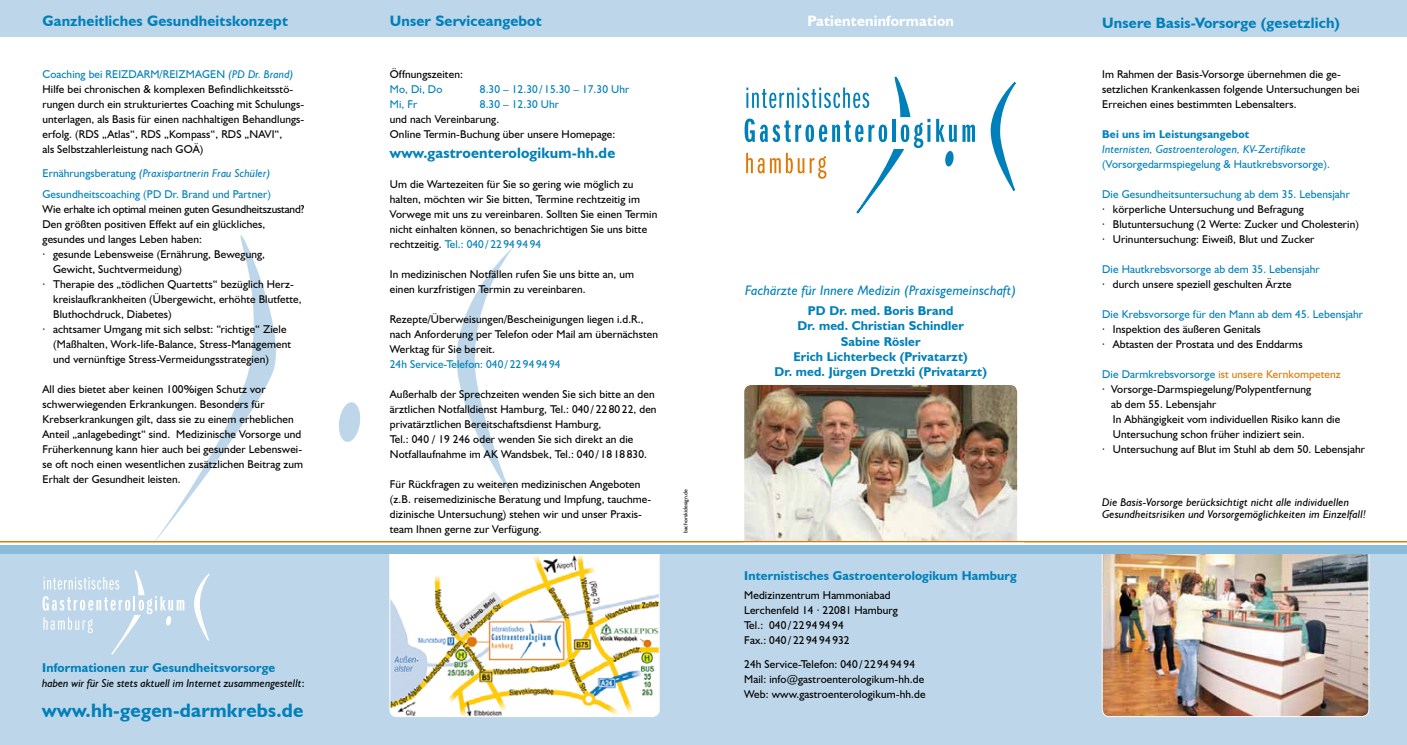
<style>
.page{position:relative;width:1407px;height:745px;background:#fff}
.page>*{position:absolute;margin:0;border:0;box-sizing:border-box;transform-origin:0 0}
.t1{font:700 19.38px "Humanist 521 BT";letter-spacing:.01em;color:#0080ba}
.t2{font:700 15px "Humanist 521 BT";letter-spacing:.01em;color:#0080ba}
.t3{font:700 15px "Humanist 521 BT";letter-spacing:.01em;color:#fff}
.t4{font:italic 13.75px "Humanist 521 BT";letter-spacing:.01em;color:#0080ba}
.t5{font:700 12.75px/15.2px "Humanist 521 BT";letter-spacing:.01em;color:#0080ba;text-align:center}
.t6{font:11.25px/15px "Humanist 521 BT";letter-spacing:.01em;color:#000}
.t7{font:11.25px/21.2px "Humanist 521 BT";letter-spacing:.01em;color:#0080ba}
.t8{font:italic 11.25px/12.5px "Humanist 521 BT";letter-spacing:.01em;color:#000}
.t9{font:11.25px "Humanist 521 BT";letter-spacing:-.01em;color:#000}
.t10{font:italic 11.25px "Humanist 521 BT";letter-spacing:.01em;color:#0080ba}
.t11{font:11.25px "Humanist 521 BT";letter-spacing:.01em;color:#de7906}
.t12{font:700 11.25px "Humanist 521 BT";letter-spacing:.01em;color:#0080ba}
.t13{font:5.62px "Humanist 521 BT";letter-spacing:.01em;color:#000}
.s1{color:#0080ba}
.s2{font-style:italic;color:#0080ba}
.s3{font-style:italic}
.s4{font-style:normal}
</style>
<div class="page">
<img style="left:744px;top:385px;width:273px;height:155px">
<div style="left:0;top:551px;width:1407px;height:193px;background:#bdd6e9"></div>
<div style="left:0;top:0;width:1407px;height:36px;background:#bdd6e9"></div>
<svg style="left:456px;top:247px;width:57px;height:248px"></svg>
<svg style="left:151px;top:235px;width:136px;height:309px"></svg>
<svg style="left:339px;top:402px;width:22px;height:40px"></svg>
<svg style="left:743px;top:542px;width:280px;height:1px"></svg>
<hr style="left:0;top:540px;width:1407px;height:2px;background:#de7905">
<img style="left:390px;top:553px;width:269px;height:163px">
<div style="left:389px;top:546px;width:270px;height:170px;border:1px solid #fff;border-radius:7px"></div>
<img style="left:1102px;top:553px;width:267px;height:163px">
<div style="left:1102px;top:547px;width:267px;height:169px;border:1px solid #fff;border-radius:7px"></div>
<div style="left:0;top:544px;width:1407px;height:9px;background:#89bbdb"></div>
<svg style="left:990px;top:83px;width:26px;height:108px"></svg>
<svg style="left:945px;top:151px;width:9px;height:16px"></svg>
<svg style="left:936px;top:119px;width:39px;height:23px"></svg>
<svg style="left:744px;top:76px;width:186px;height:138px"></svg>
<svg style="left:194px;top:573px;width:16px;height:68px"></svg>
<svg style="left:42px;top:570px;width:142px;height:84px"></svg>
<h2 class="t2" style="left:43px;top:11px;width:247px">Ganzheitliches Gesundheitskonzept</h2>
<h2 class="t2" style="left:390px;top:11px;width:153px">Unser Serviceangebot</h2>
<p class="t6" style="left:43px;top:66px;width:263px"><span class="s1">Coaching bei REIZDARM/REIZMAGEN</span> <span class="s2">(PD Dr. Brand)<br></span>Hilfe bei chronischen &amp; komplexen Befindlichkeitsstö&shy;rungen durch ein strukturiertes Coaching mit Schulungs&shy;unterlagen, als Basis für einen nachhaltigen Behandlungs&shy;erfolg. (RDS „Atlas“, RDS „Kompass“, RDS „NAVI“,<br>als Selbstzahlerleistung nach GOÄ)</p>
<p class="t7" style="left:43px;top:162px;width:230px">Ernährungsberatung <span class="s3">(Praxispartnerin Frau Schüler)<br></span>Gesundheitscoaching (PD Dr. Brand und Partner)</p>
<p class="t9" style="left:43px;top:202px;width:263px">Wie erhalte ich optimal meinen guten Gesundheitszustand?</p>
<p class="t6" style="left:43px;top:216px;width:224px">Den größten positiven Effekt auf ein glückliches,</p>
<p class="t6" style="left:43px;top:231px;width:161px">gesundes und langes Leben haben:</p>
<p class="t6" style="left:43px;top:246px;width:224px">· gesunde Lebensweise (Ernährung, Bewegung,</p>
<p class="t6" style="left:53px;top:261px;width:130px">Gewicht, Suchtvermeidung)</p>
<p class="t6" style="left:43px;top:276px;width:253px">· Therapie des „tödlichen Quartetts“ bezüglich Herz-</p>
<p class="t6" style="left:53px;top:291px;width:250px">kreislaufkrankheiten (Übergewicht, erhöhte Blutfette,</p>
<p class="t6" style="left:53px;top:306px;width:120px">Bluthochdruck, Diabetes)</p>
<p class="t6" style="left:43px;top:321px;width:245px">· achtsamer Umgang mit sich selbst: “richtige“ Ziele</p>
<p class="t6" style="left:53px;top:336px;width:239px">(Maßhalten, Work-life-Balance, Stress-Management</p>
<p class="t6" style="left:53px;top:351px;width:217px">und vernünftige Stress-Vermeidungsstrategien)</p>
<p class="t6" style="left:43px;top:381px;width:262px">All dies bietet aber keinen 100%igen Schutz vor schwerwiegenden Erkrankungen. Besonders für Krebserkrankungen gilt, dass sie zu einem erheblichen Anteil „anlagebedingt“ sind. Medizinische Vorsorge und Früherkennung kann hier auch bei gesunder Lebenswei&shy;se oft noch einen wesentlichen zusätzlichen Beitrag zum Erhalt der Gesundheit leisten.</p>
<p class="t6" style="left:390px;top:66px;width:75px">Öffnungszeiten:</p>
<p class="t7" style="left:390px;top:78px;width:54px">Mo, Di, Do</p>
<p class="t7" style="left:480px;top:78px;width:151px">8.30 – 12.30 / 15.30 – 17.30 Uhr</p>
<p class="t7" style="left:390px;top:93px;width:29px">Mi, Fr</p>
<p class="t7" style="left:480px;top:93px;width:81px">8.30 – 12.30 Uhr</p>
<p class="t6" style="left:390px;top:111px;width:227px">und nach Vereinbarung.<br>Online Termin-Buchung über unsere Homepage:</p>
<h2 class="t2" style="left:390px;top:143px;width:227px">www.gastroenterologikum-hh.de</h2>
<p class="t6" style="left:390px;top:176px;width:269px">Um die Wartezeiten für Sie so gering wie möglich zu halten, möchten wir Sie bitten, Termine rechtzeitig im Vorwege mit uns zu vereinbaren. Sollten Sie einen Termin nicht einhalten können, so benachrichtigen Sie uns bitte rechtzeitig. <span class="s1">Tel.: 040 / 22 94 94 94</span></p>
<p class="t6" style="left:390px;top:266px;width:246px">In medizinischen Notfällen rufen Sie uns bitte an, um einen kurzfristigen Termin zu vereinbaren.</p>
<p class="t6" style="left:390px;top:311px;width:270px">Rezepte/Überweisungen/Bescheinigungen liegen i.d.R., nach Anforderung per Telefon oder Mail am übernächsten<br>Werktag für Sie bereit.</p>
<p class="t7" style="left:390px;top:353px;width:172px">24h Service-Telefon: 040 / 22 94 94 94</p>
<p class="t6" style="left:390px;top:386px;width:268px">Außerhalb der Sprechzeiten wenden Sie sich bitte an den ärztlichen Notfalldienst Hamburg, Tel.: 040 / 22 80 22, den privatärztlichen Bereitschaftsdienst Hamburg,<br>Tel.: 040 / 19 246 oder wenden Sie sich direkt an die Notfallaufnahme im AK Wandsbek, Tel.: 040 / 18 18 830.</p>
<p class="t6" style="left:390px;top:476px;width:263px">Für Rückfragen zu weiteren medizinischen Angeboten (z.B. reisemedizinische Beratung und Impfung, tauchme&shy;dizinische Untersuchung) stehen wir und unser Praxis&shy;team Ihnen gerne zur Verfügung.</p>
<p class="t13" style="left:682px;top:533px;width:46px;rotate:-90deg">bachorskidesign.de</p>
<p class="t5" style="left:42px;top:659px;width:234px">Informationen zur Gesundheitsvorsorge</p>
<p class="t8" style="left:42px;top:676px;width:264px">haben wir für Sie stets aktuell im Internet zusammengestellt<span class="s4">:</span></p>
<h1 class="t1" style="left:42px;top:698px;width:263px">www.hh-gegen-darmkrebs.de</h1>
<h2 class="t3" style="left:807px;top:11px;width:148px">Patienteninformation</h2>
<p class="t4" style="left:745px;top:282px;width:273px">Fachärzte für Innere Medizin (Praxisgemeinschaft)</p>
<p class="t5" style="left:774px;top:303px;width:214px">PD Dr. med. Boris Brand<br>Dr. med. Christian Schindler<br>Sabine Rösler<br>Erich Lichterbeck (Privatarzt)<br>Dr. med. Jürgen Dretzki (Privatarzt)</p>
<p class="t5" style="left:744px;top:567px;width:274px">Internistisches Gastroenterologikum Hamburg</p>
<p class="t6" style="left:744px;top:587px;width:155px">Medizinzentrum Hammoniabad<br>Lerchenfeld 14 · 22081 Hamburg<br>Tel.: 040 / 22 94 94 94<br>Fax.: 040 / 22 94 94 932</p>
<p class="t6" style="left:744px;top:655px;width:183px">24h Service-Telefon: 040 / 22 94 94 94<br>Mail: info@gastroenterologikum-hh.de<br>Web: www.gastroenterologikum-hh.de</p>
<h2 class="t2" style="left:1102px;top:14px;width:239px">Unsere Basis-Vorsorge (gesetzlich)</h2>
<p class="t6" style="left:1102px;top:66px;width:259px">Im Rahmen der Basis-Vorsorge übernehmen die ge&shy;setzlichen Krankenkassen folgende Untersuchungen bei<br>Erreichen eines bestimmten Lebensalters.</p>
<p class="t12" style="left:1102px;top:127px;width:149px">Bei uns im Leistungsangebot</p>
<p class="t10" style="left:1102px;top:142px;width:205px">Internisten, Gastroenterologen, KV-Zertifikate</p>
<p class="t7" style="left:1102px;top:153px;width:229px">(Vorsorgedarmspiegelung &amp; Hautkrebsvorsorge).</p>
<p class="t7" style="left:1102px;top:183px;width:249px">Die Gesundheitsuntersuchung ab dem 35. Lebensjahr</p>
<p class="t6" style="left:1102px;top:201px;width:258px">· körperliche Untersuchung und Befragung<br>· Blutuntersuchung (2 Werte: Zucker und Cholesterin) · Urinuntersuchung: Eiweiß, Blut und Zucker</p>
<p class="t7" style="left:1102px;top:258px;width:219px">Die Hautkrebsvorsorge ab dem 35. Lebensjahr</p>
<p class="t6" style="left:1102px;top:276px;width:191px">· durch unsere speziell geschulten Ärzte</p>
<p class="t7" style="left:1102px;top:303px;width:262px">Die Krebsvorsorge für den Mann ab dem 45. Lebensjahr</p>
<p class="t6" style="left:1102px;top:321px;width:202px">· Inspektion des äußeren Genitals<br>· Abtasten der Prostata und des Enddarms</p>
<p class="t11" style="left:1102px;top:367px;width:240px"><span class="s1">Die Darmkrebsvorsorge</span> ist unsere Kernkompetenz</p>
<p class="t6" style="left:1102px;top:381px;width:210px">· Vorsorge-Darmspiegelung/Polypentfernung</p>
<p class="t6" style="left:1111px;top:396px;width:107px">ab dem 55. Lebensjahr</p>
<p class="t6" style="left:1113px;top:411px;width:229px">In Abhängigkeit vom individuellen Risiko kann die</p>
<p class="t6" style="left:1113px;top:426px;width:193px">Untersuchung schon früher indiziert sein.</p>
<p class="t6" style="left:1102px;top:441px;width:264px">· Untersuchung auf Blut im Stuhl ab dem 50. Lebensjahr</p>
<p class="t8" style="left:1102px;top:495px;width:265px">Die Basis-Vorsorge berücksichtigt nicht alle individuellen<br>Gesundheitsrisiken und Vorsorgemöglichkeiten im Einzelfall!</p>
</div>
